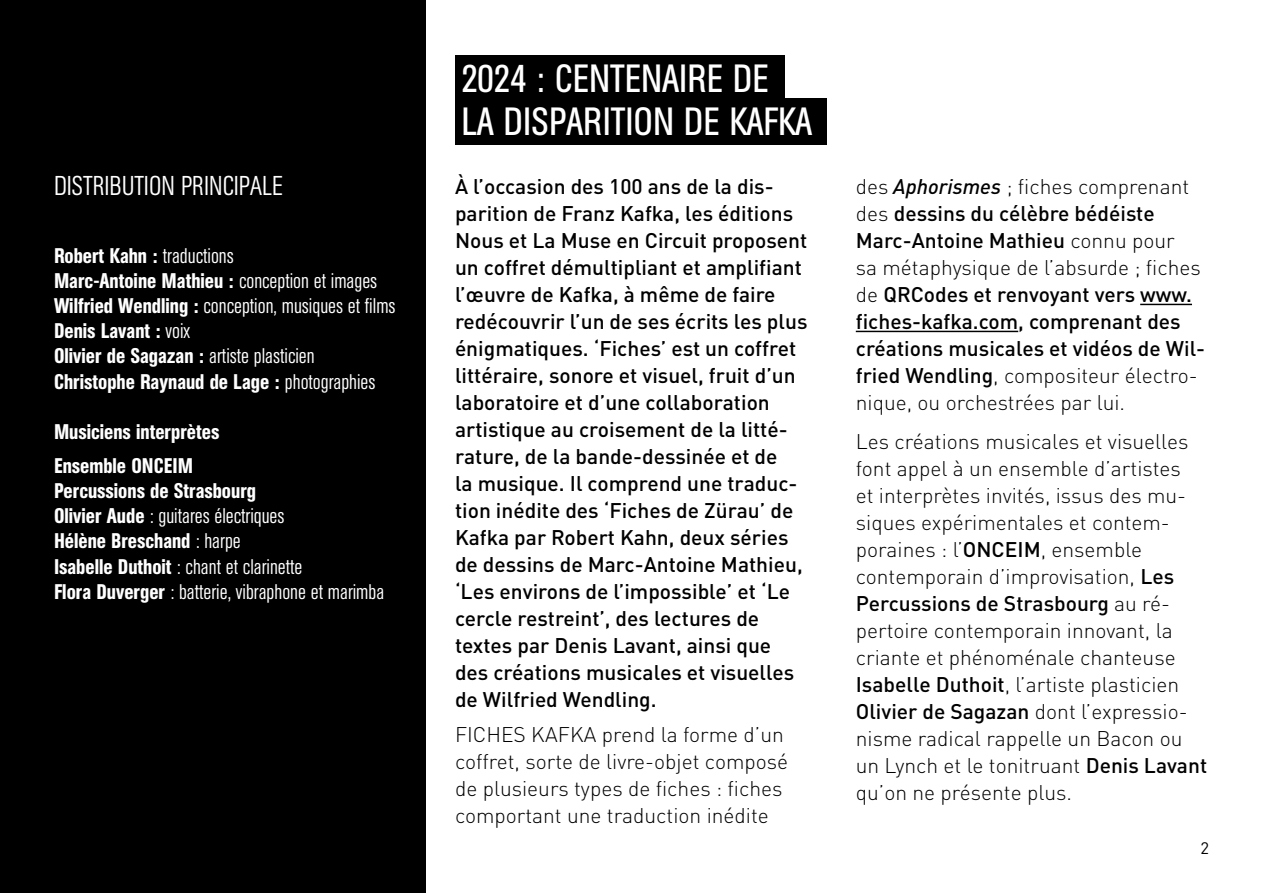
<style>
.page{position:relative;width:1263px;height:893px;background:#fff}
.page>*{position:absolute;margin:0;border:0;box-sizing:border-box;transform-origin:0 0}
.t1{font:39px/43px "AG Buch Condensed BQ";color:#fff}
.t2{font:300 27px "AG Buch Condensed BQ";color:#fff}
.t3{font:500 21px/27px "DIN Pro";color:#000}
.t4{font:300 21px/27px "DIN Pro";color:#000}
.t5{font:500 21px/25.2px "AG Buch Condensed BQ";color:#fff}
.t6{font:16.5px "DIN Pro";color:#000}
.s1{font-weight:300}
.s2{font-style:italic}
.s3{font-weight:500}
</style>
<div class="page">
<div style="left:455px;top:55px;width:329px;height:47px;background:#000"></div>
<div style="left:455px;top:98px;width:372px;height:47px;background:#000"></div>
<div style="left:0;top:0;width:425px;height:893px;background:#000"></div>
<hr style="left:1140px;top:304px;width:52px;height:1px;background:#000">
<hr style="left:856px;top:331px;width:162px;height:1px;background:#000">
<p class="t2" style="left:54px;top:171px;width:230px">DISTRIBUTION PRINCIPALE</p>
<p class="t5" style="left:54px;top:243px;width:343px">Robert Kahn : <span class="s1">traductions<br></span>Marc-Antoine Mathieu : <span class="s1">conception et images </span>Wilfried Wendling : <span class="s1">conception, musiques et films </span>Denis Lavant : <span class="s1">voix<br></span>Olivier de Sagazan : <span class="s1">artiste plasticien </span>Christophe Raynaud de Lage : <span class="s1">photographies</span></p>
<p class="t5" style="left:54px;top:415px;width:167px;line-height:33.8px">Musiciens interprètes<br>Ensemble ONCEIM</p>
<p class="t5" style="left:54px;top:478px;width:332px">Percussions de Strasbourg<br>Olivier Aude <span class="s1">: guitares électriques<br></span>Hélène Breschand <span class="s1">: harpe<br></span>Isabelle Duthoit <span class="s1">: chant et clarinette<br></span>Flora Duverger <span class="s1">: batterie, vibraphone et marimba</span></p>
<h1 class="t1" style="left:461px;top:58px;width:352px">2024 : CENTENAIRE DE<br>LA DISPARITION DE KAFKA</h1>
<p class="t3" style="left:455px;top:170px;width:354px">À l’occasion des 100 ans de la dis&shy;parition de Franz Kafka, les éditions Nous et La Muse en Circuit proposent un coffret démultipliant et amplifiant l’œuvre de Kafka, à même de faire redécouvrir l’un de ses écrits les plus énigmatiques. ‘Fiches’ est un coffret littéraire, sonore et visuel, fruit d’un laboratoire et d’une collaboration artistique au croisement de la litté&shy;rature, de la bande-dessinée et de<br>la musique. Il comprend une traduc&shy;tion inédite des ‘Fiches de Zürau’ de Kafka par Robert Kahn, deux séries de dessins de Marc-Antoine Mathieu, ‘Les environs de l’impossible’ et ‘Le cercle restreint’, des lectures de textes par Denis Lavant, ainsi que des créations musicales et visuelles de Wilfried Wendling.</p>
<p class="t4" style="left:455px;top:719px;width:335px">FICHES KAFKA prend la forme d’un coffret, sorte de livre-objet composé de plusieurs types de fiches : fiches comportant une traduction inédite</p>
<p class="t3" style="left:856px;top:170px;width:351px"><span class="s1">des</span> <span class="s2">Aphorismes</span> <span class="s1">; fiches comprenant des</span> dessins du célèbre bédéiste Marc-Antoine Mathieu <span class="s1">connu pour<br>sa métaphysique de l’absurde ; fiches de</span> QRCodes et renvoyant vers www. fiches-kafka.com, comprenant des créations musicales et vidéos de Wil&shy;fried Wendling<span class="s1">, compositeur électro&shy;nique, ou orchestrées par lui.</span></p>
<p class="t4" style="left:856px;top:426px;width:353px">Les créations musicales et visuelles font appel à un ensemble d’artistes<br>et interprètes invités, issus des mu&shy;siques expérimentales et contem&shy;poraines : l’<span class="s3">ONCEIM</span>, ensemble contemporain d’improvisation, <span class="s3">Les Percussions de Strasbourg</span> au ré&shy;pertoire contemporain innovant, la criante et phénoménale chanteuse <span class="s3">Isabelle Duthoit</span>, l’artiste plasticien <span class="s3">Olivier de Sagazan</span> dont l’expressio&shy;nisme radical rappelle un Bacon ou un Lynch et le tonitruant <span class="s3">Denis Lavant </span>qu’on ne présente plus.</p>
<p class="t6" style="left:1200px;top:835px;width:10px">2</p>
</div>
